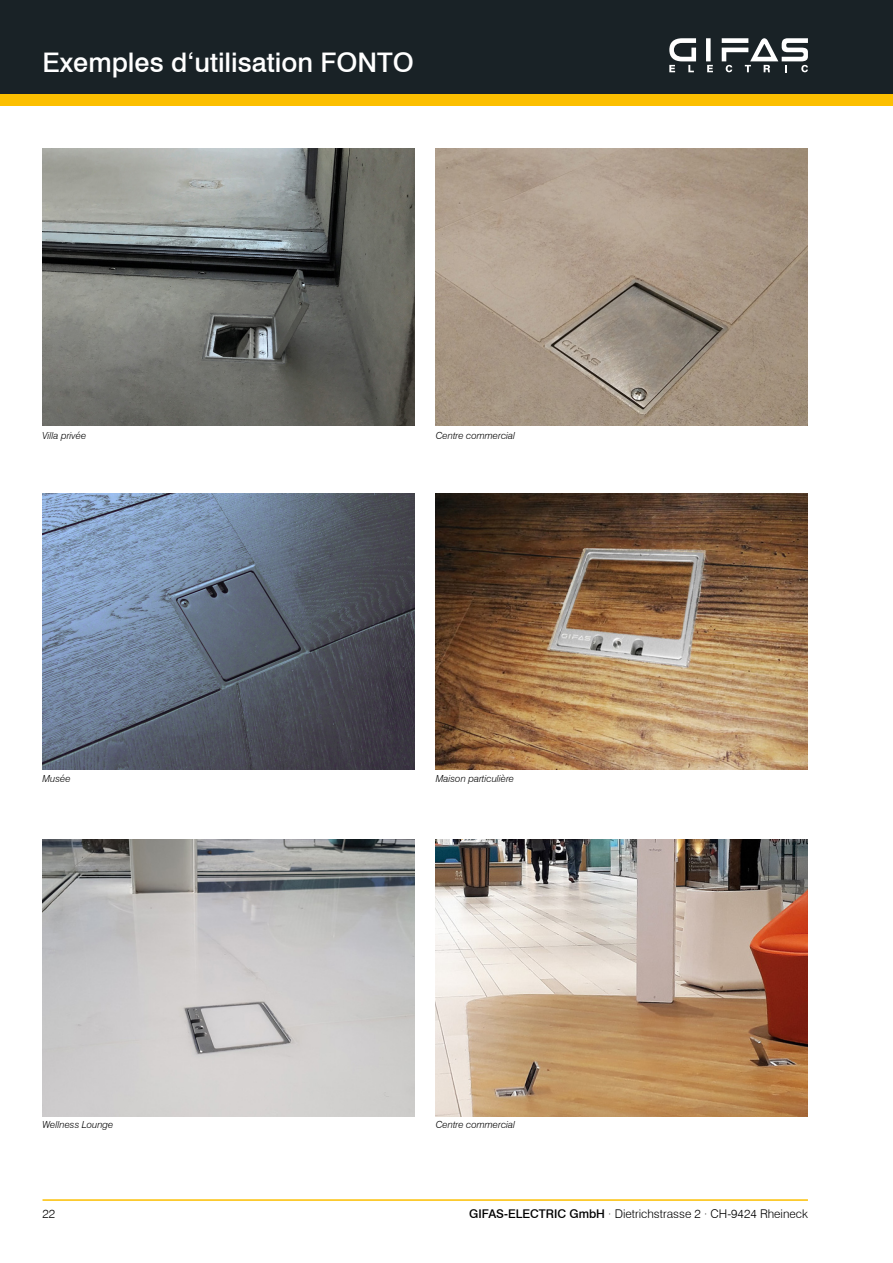
<style>
.page{position:relative;width:893px;height:1263px;background:#fff}
.page>*{position:absolute;margin:0;border:0;box-sizing:border-box;transform-origin:0 0}
.t1{font:500 27px "Swiss 721 BT";color:#fff}
.t2{font:300 12px "Swiss 721 BT";color:#000}
.t3{font:italic 300 9.75px "Swiss 721 BT";color:#000}
.s1{font-weight:500}
</style>
<div class="page">
<hr style="left:43px;top:1199px;width:765px;height:2px;background:#fcbf00">
<div style="left:0;top:85px;width:893px;height:21px;background:#fcbf00"></div>
<div style="left:0;top:0;width:893px;height:94px;background:#192226"></div>
<div style="left:706px;top:38px;width:5px;height:23px;background:#fff"></div>
<svg style="left:669px;top:38px;width:27px;height:34px"></svg>
<svg style="left:707px;top:65px;width:6px;height:7px"></svg>
<svg style="left:722px;top:38px;width:86px;height:34px"></svg>
<img style="left:43px;top:149px;width:372px;height:276px">
<img style="left:436px;top:149px;width:372px;height:276px">
<img style="left:436px;top:493px;width:372px;height:277px">
<img style="left:43px;top:493px;width:372px;height:277px">
<img style="left:436px;top:840px;width:372px;height:276px">
<img style="left:43px;top:840px;width:372px;height:276px">
<h1 class="t1" style="left:43px;top:46px;width:373px">Exemples d‘utilisation FONTO</h1>
<p class="t3" style="left:43px;top:430px;width:45px">Villa privée</p>
<p class="t3" style="left:436px;top:430px;width:81px">Centre commercial</p>
<p class="t3" style="left:43px;top:772px;width:30px">Musée</p>
<p class="t3" style="left:436px;top:772px;width:80px">Maison particulière</p>
<p class="t3" style="left:43px;top:1118px;width:72px">Wellness Lounge</p>
<p class="t3" style="left:436px;top:1118px;width:81px">Centre commercial</p>
<p class="t2" style="left:43px;top:1207px;width:14px">22</p>
<p class="t2" style="left:469px;top:1207px;width:340px"><span class="s1">GIFAS-ELECTRIC GmbH</span> · Dietrichstrasse 2 · CH-9424 Rheineck</p>
</div>
